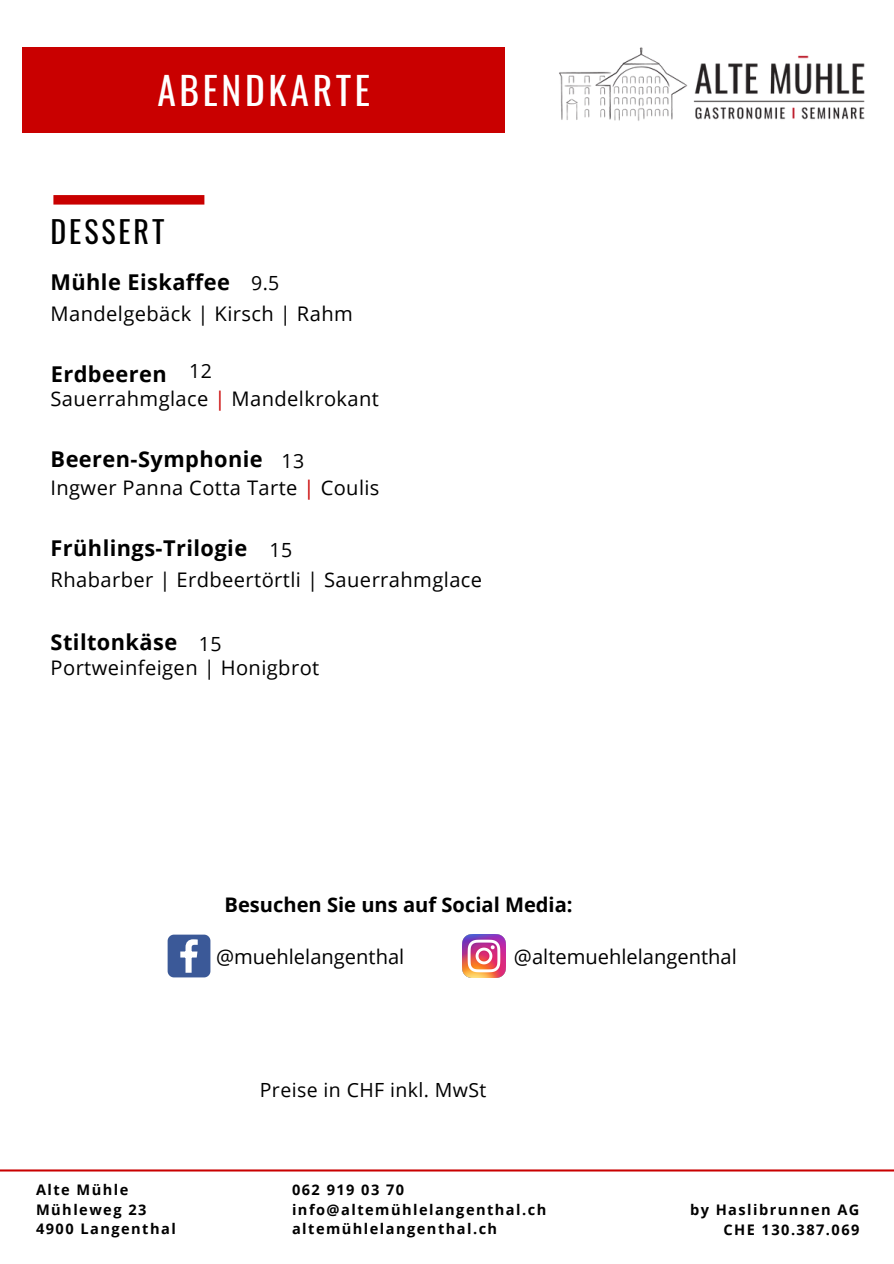
<style>
.page{position:relative;width:894px;height:1264px;background:#fff}
.page>*{position:absolute;margin:0;border:0;box-sizing:border-box;transform-origin:0 0}
.t1{font:37.5px "Oswald";letter-spacing:.095em;color:#fff}
.t2{font:30px "Oswald";letter-spacing:.095em;color:#000}
.t3{font:700 21.75px "Open Sans";letter-spacing:.02em;color:#000}
.t4{font:20.1px "Open Sans";letter-spacing:.02em;color:#000}
.t5{font:20.1px "Open Sans";color:#000}
.t6{font:700 20.1px "Open Sans";color:#000}
.t7{font:19.5px "Open Sans";letter-spacing:.02em;color:#000}
.t8{font:700 14.55px "Open Sans";letter-spacing:.1em;color:#000}
.s1{color:#c90000}
</style>
<div class="page">
<div style="left:22px;top:47px;width:483px;height:85px;background:#c90000"></div>
<img style="left:559px;top:47px;width:306px;height:74px">
<svg style="left:53px;top:195px;width:151px;height:9px"></svg>
<svg style="left:0;top:1169px;width:893px;height:2px"></svg>
<img style="left:462px;top:934px;width:43px;height:43px">
<svg style="left:167px;top:934px;width:43px;height:43px"></svg>
<p class="t1" style="left:157px;top:61px;width:214px">ABENDKARTE</p>
<p class="t2" style="left:50px;top:209px;width:115px">DESSERT</p>
<p class="t3" style="left:50px;top:266px;width:181px">Mühle Eiskaffee</p>
<p class="t7" style="left:251px;top:269px;width:30px">9.5</p>
<p class="t4" style="left:50px;top:299px;width:304px">Mandelgebäck | Kirsch | Rahm</p>
<p class="t3" style="left:51px;top:358px;width:117px">Erdbeeren</p>
<p class="t7" style="left:189px;top:357px;width:24px">12</p>
<p class="t4" style="left:50px;top:384px;width:330px">Sauerrahmglace <span class="s1">|</span> Mandelkrokant</p>
<p class="t3" style="left:51px;top:444px;width:213px">Beeren-Symphonie</p>
<p class="t4" style="left:50px;top:474px;width:330px">Ingwer Panna Cotta Tarte <span class="s1">|</span> Coulis</p>
<p class="t7" style="left:281px;top:447px;width:24px">13</p>
<p class="t3" style="left:50px;top:533px;width:198px">Frühlings-Trilogie</p>
<p class="t7" style="left:269px;top:536px;width:24px">15</p>
<p class="t4" style="left:50px;top:566px;width:433px">Rhabarber | Erdbeertörtli | Sauerrahmglace</p>
<p class="t3" style="left:51px;top:627px;width:128px">Stiltonkäse</p>
<p class="t7" style="left:199px;top:630px;width:24px">15</p>
<p class="t4" style="left:51px;top:653px;width:270px">Portweinfeigen | Honigbrot</p>
<p class="t6" style="left:224px;top:890px;width:349px">Besuchen Sie uns auf Social Media:</p>
<p class="t5" style="left:216px;top:942px;width:190px">@muehlelangenthal</p>
<p class="t5" style="left:514px;top:942px;width:224px">@altemuehlelangenthal</p>
<p class="t8" style="left:36px;top:1179px;width:94px">Alte Mühle</p>
<p class="t8" style="left:36px;top:1199px;width:112px">Mühleweg 23</p>
<p class="t8" style="left:36px;top:1218px;width:141px">4900 Langenthal</p>
<p class="t7" style="left:260px;top:1075px;width:228px">Preise in CHF inkl. MwSt</p>
<p class="t8" style="left:292px;top:1179px;width:114px">062 919 03 70</p>
<p class="t8" style="left:292px;top:1199px;width:256px">info@altemühlelangenthal.ch</p>
<p class="t8" style="left:292px;top:1218px;width:207px">altemühlelangenthal.ch</p>
<p class="t8" style="left:689px;top:1199px;width:171px">by Haslibrunnen AG</p>
<p class="t8" style="left:723px;top:1218px;width:137px">CHE 130.387.069</p>
</div>
